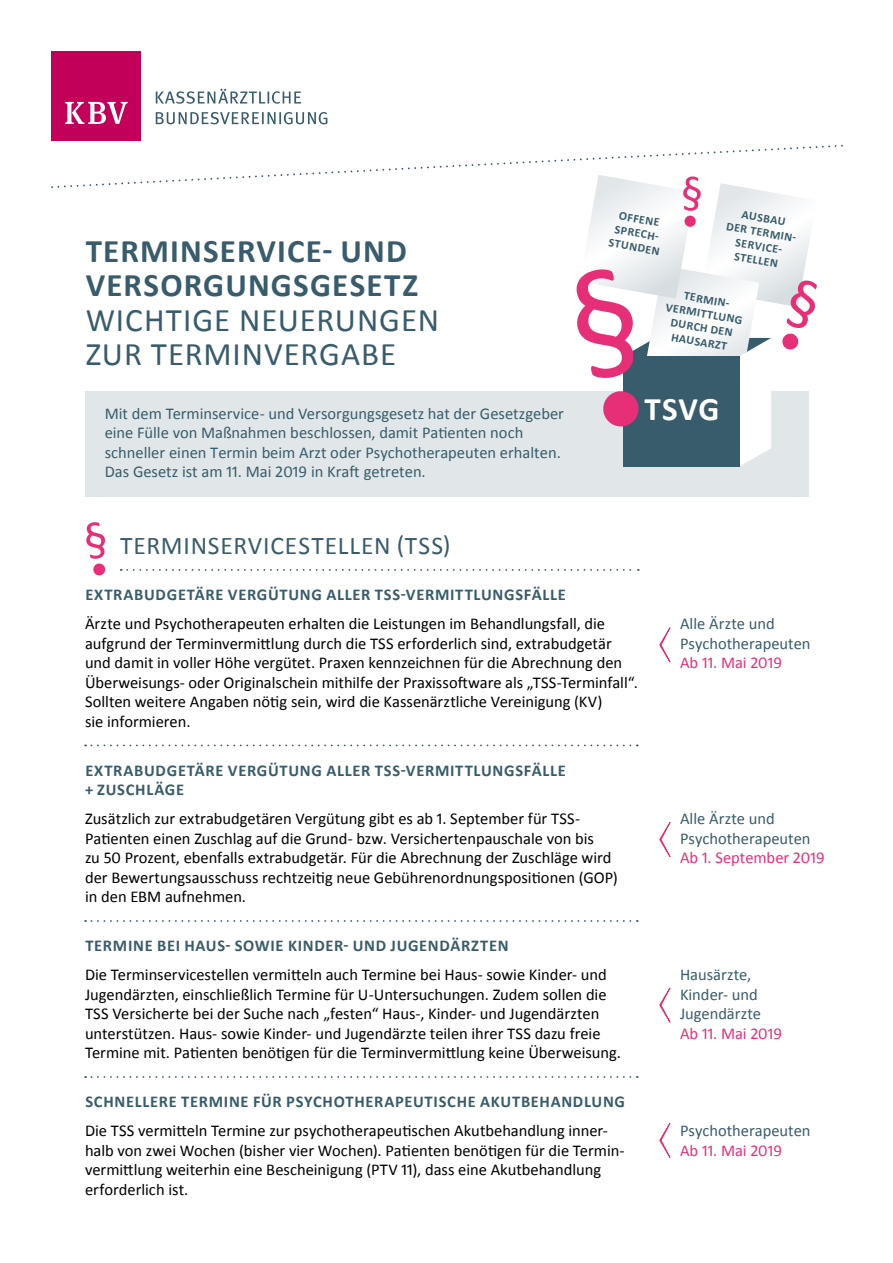
<style>
.page{position:relative;width:893px;height:1263px;background:#fff}
.page>*{position:absolute;margin:0;border:0;box-sizing:border-box;transform-origin:0 0}
.t1{font:700 33px/34.5px "Calibri";letter-spacing:.035em;color:#385c6b}
.t2{font:33px/34.5px "Calibri";letter-spacing:.025em;color:#385c6b}
.t3{font:700 33px "Calibri";color:#fff}
.t4{font:25.5px "Calibri";letter-spacing:.035em;color:#385c6b}
.t5{font:16.5px/19.5px "Calibri";letter-spacing:-.005em;color:#000}
.t6{font:16.5px/19.5px "Calibri";color:#385c6b}
.t7{font:700 16.5px/19.5px "Calibri";letter-spacing:.04em;color:#385c6b}
.t8{font:16.5px "Calibri";letter-spacing:-.005em;color:#e72f78}
.t9{font:700 12px/14.2px "Calibri";color:#385c6b;text-align:center}
</style>
<div class="page">
<div style="left:85px;top:391px;width:723px;height:105px;background:#e1e7e9"></div>
<div style="left:51px;top:51px;width:90px;height:89px;background:#c20059"></div>
<svg style="left:65px;top:102px;width:63px;height:22px"></svg>
<svg style="left:156px;top:112px;width:171px;height:12px"></svg>
<svg style="left:156px;top:89px;width:145px;height:15px"></svg>
<svg style="left:121px;top:569px;width:518px;height:2px"></svg>
<svg style="left:85px;top:744px;width:553px;height:2px"></svg>
<svg style="left:85px;top:920px;width:553px;height:2px"></svg>
<svg style="left:85px;top:1076px;width:553px;height:2px"></svg>
<svg style="left:86px;top:522px;width:19px;height:37px"></svg>
<svg style="left:93px;top:563px;width:13px;height:13px"></svg>
<svg style="left:659px;top:627px;width:12px;height:36px"></svg>
<svg style="left:659px;top:822px;width:12px;height:35px"></svg>
<svg style="left:659px;top:987px;width:12px;height:36px"></svg>
<svg style="left:659px;top:1122px;width:12px;height:36px"></svg>
<svg style="left:51px;top:145px;width:792px;height:321px"></svg>
<div style="left:684px;top:215px;width:12px;height:12px;background:#e72f78;border-radius:50%"></div>
<h1 class="t1" style="left:86px;top:232px;width:334px">TERMINSERVICE- UND<br>VERSORGUNGSGESETZ</h1>
<h1 class="t2" style="left:86px;top:303px;width:355px">WICHTIGE NEUERUNGEN<br>ZUR TERMINVERGABE</h1>
<p class="t6" style="left:105px;top:403px;width:461px">Mit dem Terminservice- und Versorgungsgesetz hat der Gesetzgeber eine Fülle von Maßnahmen beschlossen, damit Patienten noch schneller einen Termin beim Arzt oder Psychotherapeuten erhalten.<br>Das Gesetz ist am 11. Mai 2019 in Kraft getreten.</p>
<p class="t9" style="left:615px;top:207px;width:58px;rotate:10deg">OFFENE<br>SPRECH-<br>STUNDEN</p>
<p class="t9" style="left:743px;top:207px;width:46px;rotate:10deg">AUSBAU</p>
<p class="t9" style="left:728px;top:218px;width:81px;rotate:10deg">DER TERMIN-</p>
<p class="t9" style="left:737px;top:234px;width:57px;rotate:10deg">SERVICE-</p>
<p class="t9" style="left:736px;top:249px;width:46px;rotate:10deg">STELLEN</p>
<p class="t9" style="left:685px;top:288px;width:56px;rotate:10deg">TERMIN-</p>
<p class="t9" style="left:667px;top:299px;width:79px;rotate:10deg">VERMITTLUNG</p>
<p class="t9" style="left:672px;top:314px;width:64px;rotate:10deg">DURCH DEN</p>
<p class="t9" style="left:673px;top:329px;width:58px;rotate:10deg">HAUSARZT</p>
<h1 class="t3" style="left:644px;top:389px;width:77px">TSVG</h1>
<h2 class="t4" style="left:120px;top:530px;width:332px">TERMINSERVICESTELLEN (TSS)</h2>
<p class="t7" style="left:85px;top:584px;width:482px">EXTRABUDGETÄRE VERGÜTUNG ALLER TSS-VERMITTLUNGSFÄLLE</p>
<p class="t5" style="left:85px;top:614px;width:554px">Ärzte und Psychotherapeuten erhalten die Leistungen im Behandlungsfall, die aufgrund der Terminvermittlung durch die TSS erforderlich sind, extrabudgetär und damit in voller Höhe vergütet. Praxen kennzeichnen für die Abrechnung den Überweisungs- oder Originalschein mithilfe der Praxissoftware als „TSS-Terminfall“.<br>Sollten weitere Angaben nötig sein, wird die Kassenärztliche Vereinigung (KV)<br>sie informieren.</p>
<p class="t7" style="left:85px;top:759px;width:482px">EXTRABUDGETÄRE VERGÜTUNG ALLER TSS-VERMITTLUNGSFÄLLE + ZUSCHLÄGE</p>
<p class="t5" style="left:85px;top:809px;width:534px">Zusätzlich zur extrabudgetären Vergütung gibt es ab 1. September für TSS-Patienten einen Zuschlag auf die Grund- bzw. Versichertenpauschale von bis<br>zu 50 Prozent, ebenfalls extrabudgetär. Für die Abrechnung der Zuschläge wird der Bewertungsausschuss rechtzeitig neue Gebührenordnungspositionen (GOP) in den EBM aufnehmen.</p>
<p class="t7" style="left:85px;top:935px;width:425px">TERMINE BEI HAUS- SOWIE KINDER- UND JUGENDÄRZTEN</p>
<p class="t5" style="left:85px;top:965px;width:537px">Die Terminservicestellen vermitteln auch Termine bei Haus- sowie Kinder- und Jugendärzten, einschließlich Termine für U-Untersuchungen. Zudem sollen die TSS Versicherte bei der Suche nach „festen“ Haus-, Kinder- und Jugendärzten unterstützen. Haus- sowie Kinder- und Jugendärzte teilen ihrer TSS dazu freie Termine mit. Patienten benötigen für die Terminvermittlung keine Überweisung.</p>
<p class="t7" style="left:85px;top:1091px;width:541px">SCHNELLERE TERMINE FÜR PSYCHOTHERAPEUTISCHE AKUTBEHANDLUNG</p>
<p class="t5" style="left:85px;top:1121px;width:541px">Die TSS vermitteln Termine zur psychotherapeutischen Akutbehandlung inner&shy;halb von zwei Wochen (bisher vier Wochen). Patienten benötigen für die Termin&shy;vermittlung weiterhin eine Bescheinigung (PTV 11), dass eine Akutbehandlung erforderlich ist.</p>
<p class="t6" style="left:680px;top:614px;width:132px">Alle Ärzte und<br>Psychotherapeuten</p>
<p class="t8" style="left:680px;top:652px;width:104px">Ab 11. Mai 2019</p>
<p class="t6" style="left:680px;top:809px;width:132px">Alle Ärzte und<br>Psychotherapeuten</p>
<p class="t8" style="left:680px;top:847px;width:146px">Ab 1. September 2019</p>
<p class="t6" style="left:680px;top:965px;width:83px">Hausärzte,<br>Kinder- und<br>Jugendärzte</p>
<p class="t8" style="left:680px;top:1023px;width:104px">Ab 11. Mai 2019</p>
<p class="t6" style="left:680px;top:1121px;width:132px">Psychotherapeuten</p>
<p class="t8" style="left:680px;top:1140px;width:104px">Ab 11. Mai 2019</p>
</div>
